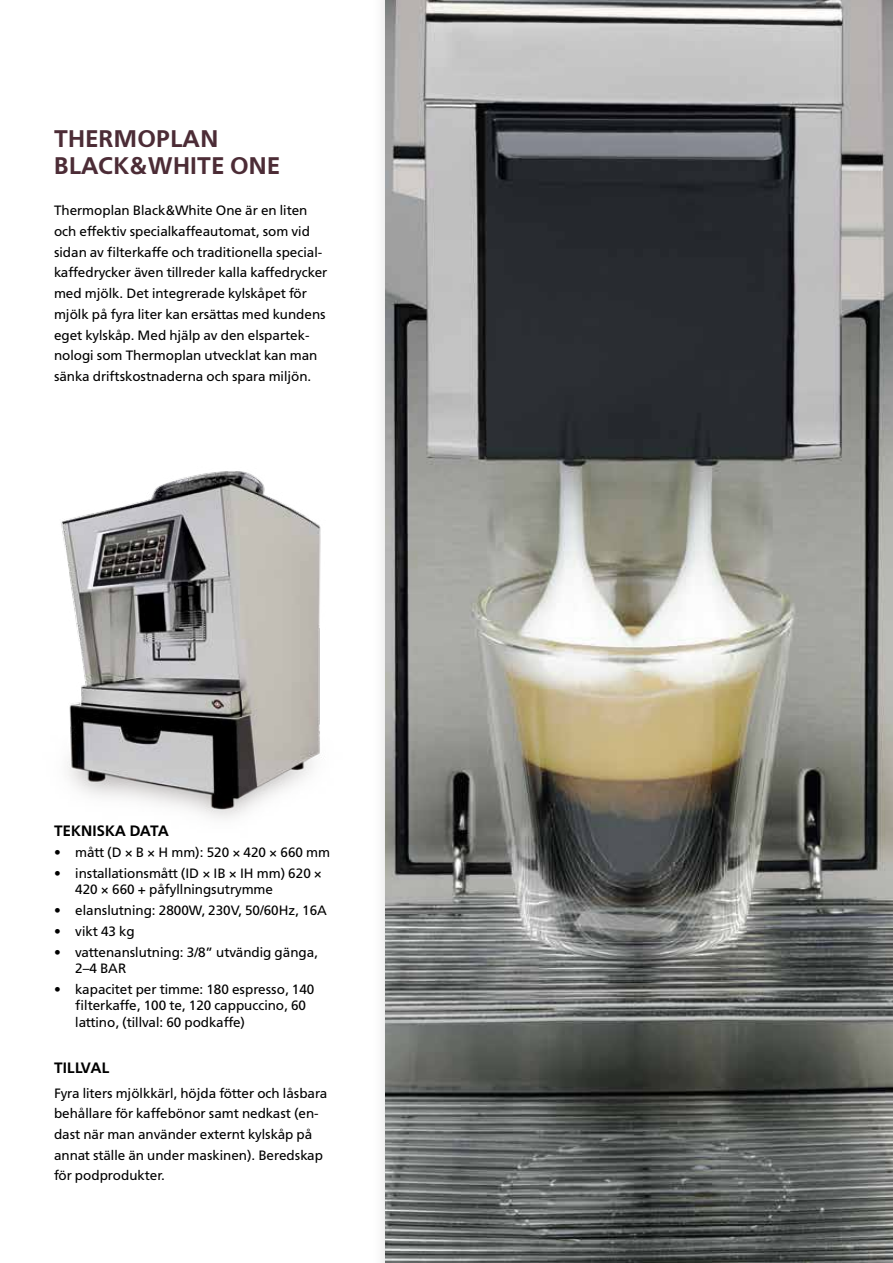
<style>
.page{position:relative;width:893px;height:1263px;background:#fff}
.page>*{position:absolute;margin:0;border:0;box-sizing:border-box;transform-origin:0 0}
.t1{font:600 24px/27px "Free Set";letter-spacing:.01em;color:#4c2c36}
.t2{font:600 15px "Free Set";letter-spacing:.01em;color:#000}
.t3{font:13.5px/20.7px "Free Set";color:#000}
</style>
<div class="page">
<img style="left:386px;top:0;width:507px;height:1263px">
<img style="left:61px;top:415px;width:329px;height:433px">
<h1 class="t1" style="left:54px;top:126px;width:227px">THERMOPLAN<br>BLACK&amp;WHITE ONE</h1>
<p class="t3" style="left:54px;top:200px;width:275px">Thermoplan Black&amp;White One är en liten och effektiv specialkaffeautomat, som vid sidan av filterkaffe och traditionella special&shy;kaffedrycker även tillreder kalla kaffedrycker med mjölk. Det integrerade kylskåpet för mjölk på fyra liter kan ersättas med kundens eget kylskåp. Med hjälp av den elspartek&shy;nologi som Thermoplan utvecklat kan man sänka driftskostnaderna och spara miljön.</p>
<p class="t2" style="left:54px;top:822px;width:117px">TEKNISKA DATA</p>
<p class="t3" style="left:54px;top:842px;width:278px">• mått (D × B × H mm): 520 × 420 × 660 mm</p>
<p class="t3" style="left:75px;top:865px;width:248px;line-height:16.5px;text-indent:-21px">• installationsmått (ID × IB × IH mm) 620 ×<br>420 × 660 + påfyllningsutrymme</p>
<p class="t3" style="left:54px;top:900px;width:274px">• elanslutning: 2800W, 230V, 50/60Hz, 16A</p>
<p class="t3" style="left:54px;top:921px;width:82px">• vikt 43 kg</p>
<p class="t3" style="left:75px;top:944px;width:244px;line-height:16.5px;text-indent:-21px">• vattenanslutning: 3/8” utvändig gänga,<br>2–4 BAR</p>
<p class="t3" style="left:75px;top:981px;width:241px;line-height:16.5px;text-indent:-21px">• kapacitet per timme: 180 espresso, 140 filterkaffe, 100 te, 120 cappuccino, 60 lattino, (tillval: 60 podkaffe)</p>
<p class="t2" style="left:54px;top:1058px;width:57px">TILLVAL</p>
<p class="t3" style="left:54px;top:1082px;width:275px">Fyra liters mjölkkärl, höjda fötter och låsbara behållare för kaffebönor samt nedkast (en&shy;dast när man använder externt kylskåp på annat ställe än under maskinen). Beredskap för podprodukter.</p>
</div>
